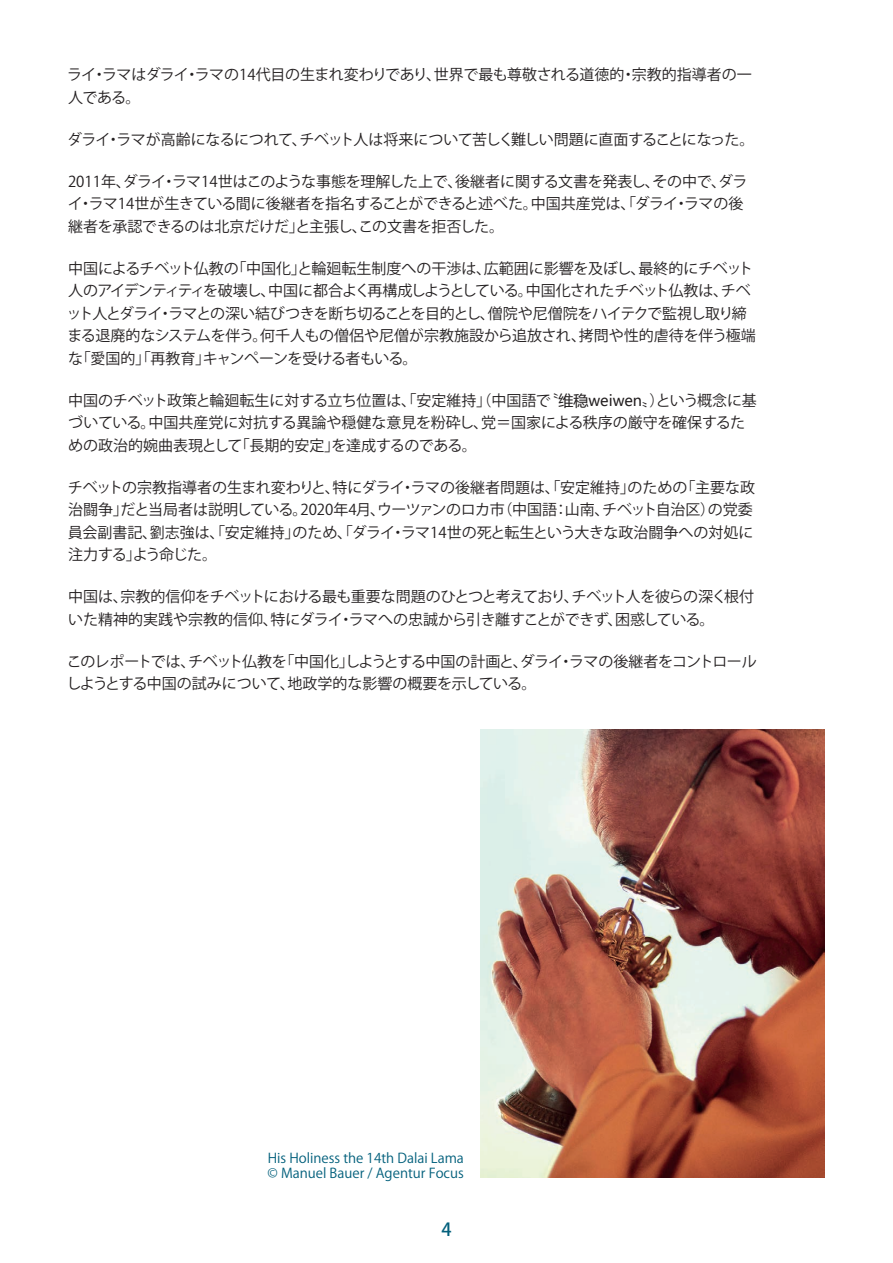
<style>
.page{position:relative;width:893px;height:1263px;background:#fff}
.page>*{position:absolute;margin:0;border:0;box-sizing:border-box;transform-origin:0 0}
.t1{font:500 18px "Koz Go Pr 6 N";color:#03607c}
.t2{font:15px/22.5px "Koz Go Pr 6 N";letter-spacing:-.01em;color:#231f20}
.t3{font:15px "Koz Go Pr 6 N";letter-spacing:-.04em;color:#231f20}
.t4{font:13.5px/15px "Koz Go Pr 6 N";color:#03607c}
.s1{font-family:"Microsoft Ya Hei"}
</style>
<div class="page">
<img style="left:481px;top:729px;width:344px;height:449px">
<p class="t2" style="left:67px;top:64px;width:686px">ライ・ラマはダライ・ラマの14代目の生まれ変わりであり、世界で最も尊敬される道徳的・宗教的指導者の一人である。</p>
<p class="t3" style="left:67px;top:131px;width:689px">ダライ・ラマが高齢になるにつれて、チベット人は将来について苦しく難しい問題に直面することになった。</p>
<p class="t2" style="left:68px;top:170px;width:681px">2011年、ダライ・ラマ14世はこのような事態を理解した上で、後継者に関する文書を発表し、その中で、ダライ・ラマ14世が生きている間に後継者を指名することができると述べた。中国共産党は、「ダライ・ラマの後継者を承認できるのは北京だけだ」と主張し、この文書を拒否した。</p>
<p class="t2" style="left:67px;top:257px;width:690px">中国によるチベット仏教の「中国化」と輪廻転生制度への干渉は、広範囲に影響を及ぼし、最終的にチベット人のアイデンティティを破壊し、中国に都合よく再構成しようとしている。中国化されたチベット仏教は、チベット人とダライ・ラマとの深い結びつきを断ち切ることを目的とし、僧院や尼僧院をハイテクで監視し取り締まる退廃的なシステムを伴う。何千人もの僧侶や尼僧が宗教施設から追放され、拷問や性的虐待を伴う極端な「愛国的」「再教育」キャンペーンを受ける者もいる。</p>
<p class="t2" style="left:68px;top:389px;width:690px">中国のチベット政策と輪廻転生に対する立ち位置は、「安定維持」（中国語で〝<span class="s1">维稳weiwen</span>〟）という概念に基づいている。中国共産党に対抗する異論や穏健な意見を粉砕し、党＝国家による秩序の厳守を確保するための政治的婉曲表現として「長期的安定」を達成するのである。</p>
<p class="t2" style="left:68px;top:476px;width:689px">チベットの宗教指導者の生まれ変わりと、特にダライ・ラマの後継者問題は、「安定維持」のための「主要な政治闘争」だと当局者は説明している。2020年4月、ウーツァンのロカ市（中国語：山南、チベット自治区）の党委員会副書記、劉志強は、「安定維持」のため、「ダライ・ラマ14世の死と転生という大きな政治闘争への対処に注力する」よう命じた。</p>
<p class="t2" style="left:68px;top:586px;width:688px">中国は、宗教的信仰をチベットにおける最も重要な問題のひとつと考えており、チベット人を彼らの深く根付いた精神的実践や宗教的信仰、特にダライ・ラマへの忠誠から引き離すことができず、困惑している。</p>
<p class="t2" style="left:67px;top:650px;width:692px">このレポートでは、チベット仏教を「中国化」しようとする中国の計画と、ダライ・ラマの後継者をコントロールしようとする中国の試みについて、地政学的な影響の概要を示している。</p>
<p class="t4" style="left:268px;top:1151px;width:198px">His Holiness the 14th Dalai Lama © Manuel Bauer / Agentur Focus</p>
<p class="t1" style="left:441px;top:1219px;width:12px">4</p>
</div>
